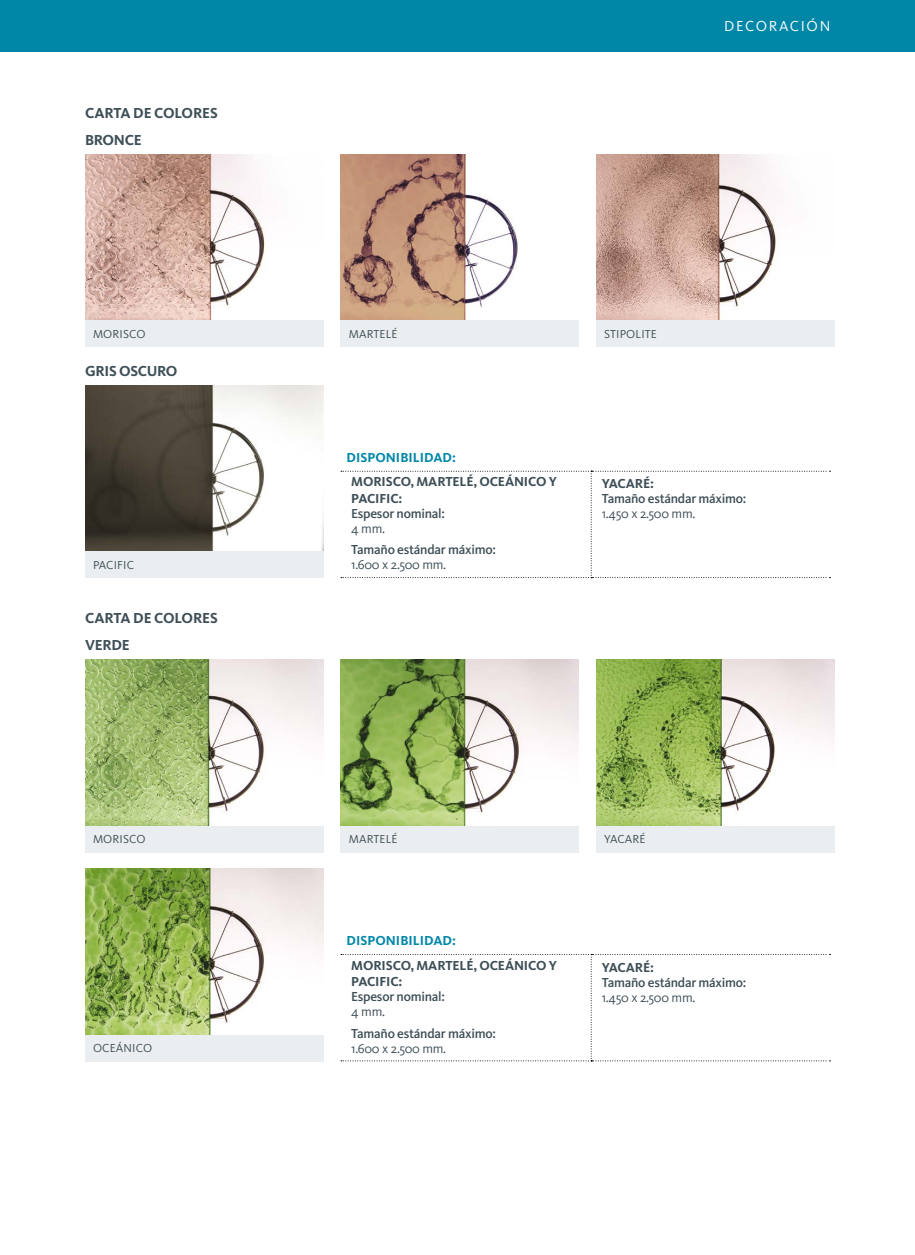
<style>
.page{position:relative;width:915px;height:1255px;background:#fff}
.page>*{position:absolute;margin:0;border:0;box-sizing:border-box;transform-origin:0 0}
.t1{font:700 15px/26.8px "Kievit OT";letter-spacing:-.01em;color:#3e4f57}
.t2{font:15px "Kievit OT";letter-spacing:.11em;color:#fff}
.t3{font:500 13.5px "Kievit OT";letter-spacing:-.02em;color:#3e4f57}
.t4{font:700 13.5px/16.5px "Kievit OT";letter-spacing:-.01em;color:#3e4f57}
.t5{font:13.5px "Kievit";letter-spacing:-.02em;color:#3e4f57}
.t6{font:700 13.5px "Kievit";color:#0087a8}
.t7{font:12px "Kievit OT";letter-spacing:.01em;color:#3e4f57}
</style>
<div class="page">
<div style="left:0;top:0;width:914px;height:51px;background:#0087a8"></div>
<img style="left:85px;top:154px;width:180px;height:166px">
<img style="left:85px;top:385px;width:238px;height:166px">
<img style="left:340px;top:154px;width:178px;height:166px">
<img style="left:596px;top:154px;width:183px;height:166px">
<div style="left:85px;top:320px;width:239px;height:27px;background:#ebeef0"></div>
<div style="left:85px;top:551px;width:239px;height:27px;background:#ebeef0"></div>
<div style="left:340px;top:320px;width:239px;height:27px;background:#ebeef0"></div>
<div style="left:596px;top:320px;width:238px;height:27px;background:#ebeef0"></div>
<svg style="left:341px;top:471px;width:489px;height:107px"></svg>
<svg style="left:341px;top:954px;width:489px;height:107px"></svg>
<img style="left:85px;top:660px;width:238px;height:165px">
<img style="left:340px;top:660px;width:238px;height:165px">
<img style="left:596px;top:660px;width:238px;height:165px">
<div style="left:85px;top:825px;width:239px;height:27px;background:#ebeef0"></div>
<div style="left:340px;top:825px;width:239px;height:27px;background:#ebeef0"></div>
<div style="left:596px;top:825px;width:238px;height:27px;background:#ebeef0"></div>
<img style="left:85px;top:868px;width:238px;height:166px">
<div style="left:85px;top:1034px;width:239px;height:27px;background:#ebeef0"></div>
<p class="t1" style="left:85px;top:99px;width:134px">CARTA DE COLORES</p>
<p class="t1" style="left:85px;top:126px;width:20px">BRON</p>
<p class="t1" style="left:125px;top:126px;width:16px">CE</p>
<p class="t7" style="left:93px;top:327px;width:45px">MORI SCO</p>
<p class="t1" style="left:85px;top:357px;width:73px">GRIS OSCURO</p>
<p class="t7" style="left:93px;top:558px;width:13px">PACIFIC</p>
<p class="t1" style="left:85px;top:605px;width:134px">CARTA DE COLORES<br>VERDE</p>
<p class="t2" style="left:724px;top:18px;width:108px">DECORACIÓN</p>
<p class="t7" style="left:348px;top:327px;width:18px">MARTELÉ</p>
<p class="t7" style="left:603px;top:327px;width:30px">STI POLITE</p>
<p class="t6" style="left:346px;top:449px;width:82px">DISPONIBI LIDAD</p>
<p class="t6" style="left:452px;top:449px;width:5px">:</p>
<p class="t4" style="left:351px;top:473px;width:207px">MORISCO, MARTELÉ, OCEÁNICO Y<br>PACIFIC:</p>
<p class="t3" style="left:351px;top:505px;width:95px">Espesor nominal:</p>
<p class="t5" style="left:351px;top:521px;width:35px">4 mm.</p>
<p class="t3" style="left:351px;top:542px;width:146px">Tamaño estándar máximo:</p>
<p class="t5" style="left:351px;top:557px;width:96px">1.600 x 2.500 mm.</p>
<p class="t4" style="left:601px;top:475px;width:17px">YACA</p>
<p class="t4" style="left:634px;top:475px;width:21px">RÉ:</p>
<p class="t3" style="left:601px;top:491px;width:146px">Tamaño estándar máximo:</p>
<p class="t5" style="left:601px;top:506px;width:95px">1.450 x 2.500 mm.</p>
<p class="t7" style="left:93px;top:832px;width:45px">MORI SCO</p>
<p class="t7" style="left:348px;top:832px;width:18px">MARTELÉ</p>
<p class="t7" style="left:603px;top:832px;width:14px">YACARÉ</p>
<p class="t7" style="left:93px;top:1041px;width:61px">OCEÁNICO</p>
<p class="t6" style="left:346px;top:932px;width:82px">DISPONIBI LIDAD</p>
<p class="t6" style="left:452px;top:932px;width:5px">:</p>
<p class="t4" style="left:351px;top:956px;width:207px">MORISCO, MARTELÉ, OCEÁNICO Y<br>PACIFIC:</p>
<p class="t3" style="left:351px;top:988px;width:95px">Espesor nominal:</p>
<p class="t5" style="left:351px;top:1004px;width:35px">4 mm.</p>
<p class="t3" style="left:351px;top:1025px;width:146px">Tamaño estándar máximo:</p>
<p class="t5" style="left:351px;top:1040px;width:96px">1.600 x 2.500 mm.</p>
<p class="t4" style="left:601px;top:958px;width:17px">YACA</p>
<p class="t4" style="left:634px;top:958px;width:21px">RÉ:</p>
<p class="t3" style="left:601px;top:974px;width:146px">Tamaño estándar máximo:</p>
<p class="t5" style="left:601px;top:989px;width:95px">1.450 x 2.500 mm.</p>
</div>
